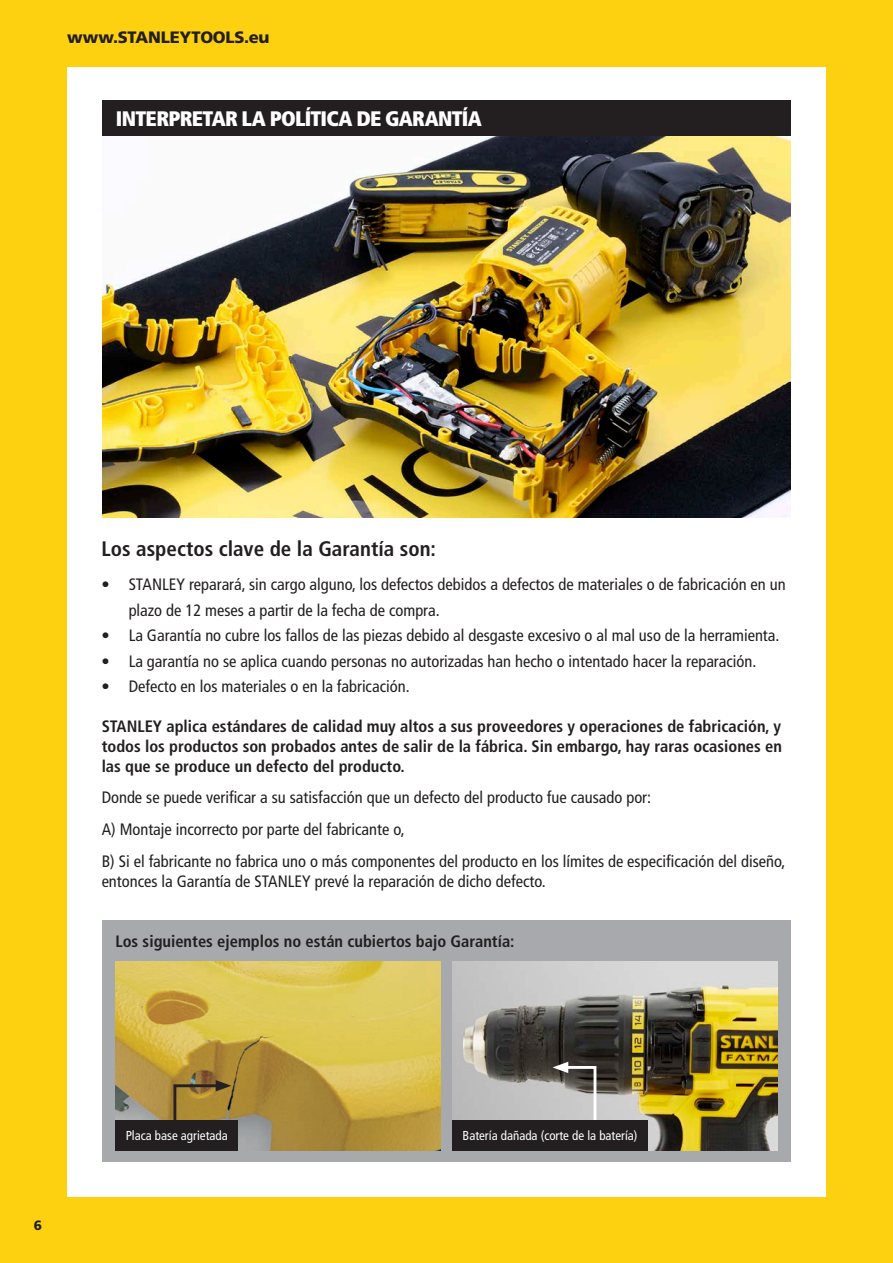
<style>
.page{position:relative;width:893px;height:1263px;background:#fdd10f}
.page>*{position:absolute;margin:0;border:0;box-sizing:border-box;transform-origin:0 0}
.t1{font:700 condensed 21px "Frutiger LT Pro";color:#231f20}
.Product_Desc_Header{font:900 condensed 21px "Frutiger LT Pro";letter-spacing:-.03em;color:#fff}
.t2{font:condensed 16.5px/25.5px "Frutiger LT Pro";color:#231f20}
.t3{font:700 condensed 16.5px/19.8px "Frutiger LT Pro";color:#231f20;text-align:justify}
.t4{font:900 16.5px "Frutiger LT Pro";letter-spacing:-.015em;color:#231f20}
.t5{font:900 13.5px "Frutiger LT Pro";color:#231f20}
.t6{font:condensed 13.05px "Frutiger LT Pro";color:#fff}
</style>
<div class="page">
<div style="left:67px;top:67px;width:758px;height:1129px;background:#fff"></div>
<div style="left:102px;top:920px;width:688px;height:242px;background:#a8a9ad"></div>
<div style="left:102px;top:100px;width:688px;height:36px;background:#231f20"></div>
<img style="left:452px;top:961px;width:325px;height:189px">
<img style="left:115px;top:961px;width:326px;height:189px">
<svg style="left:172px;top:1080px;width:59px;height:40px;background:#977933"></svg>
<svg style="left:553px;top:1062px;width:45px;height:58px;background:#9f9d9b"></svg>
<div style="left:452px;top:1120px;width:196px;height:30px;background:#231f20"></div>
<div style="left:115px;top:1120px;width:123px;height:30px;background:#231f20"></div>
<img style="left:102px;top:136px;width:688px;height:381px">
<p class="t4" style="left:67px;top:27px;width:204px">www.STANLEYTOOLS.eu</p>
<p class="Product_Desc_Header" style="left:116px;top:105px;width:367px">INTERPRETAR LA POLÍTICA DE GARANTÍA</p>
<p class="t1" style="left:102px;top:536px;width:336px">Los aspectos clave de la Garantía son:</p>
<p class="t2" style="left:129px;top:572px;width:659px;text-indent:-27px">• STANLEY reparará, sin cargo alguno, los defectos debidos a defectos de materiales o de fabricación en un plazo de 12 meses a partir de la fecha de compra.</p>
<p class="t2" style="left:102px;top:623px;width:679px">• La Garantía no cubre los fallos de las piezas debido al desgaste excesivo o al mal uso de la herramienta.</p>
<p class="t2" style="left:102px;top:648px;width:656px">• La garantía no se aplica cuando personas no autorizadas han hecho o intentado hacer la reparación.</p>
<p class="t2" style="left:102px;top:674px;width:309px">• Defecto en los materiales o en la fabricación.</p>
<p class="t3" style="left:102px;top:716px;width:682px">STANLEY aplica estándares de calidad muy altos a sus proveedores y operaciones de fabricación, y todos los productos son probados antes de salir de la fábrica. Sin embargo, hay raras ocasiones en las que se produce un defecto del producto.</p>
<p class="t2" style="left:102px;top:785px;width:551px">Donde se puede verificar a su satisfacción que un defecto del producto fue causado por:</p>
<p class="t2" style="left:102px;top:817px;width:304px">A) Montaje incorrecto por parte del fabricante o,</p>
<p class="t2" style="left:102px;top:851px;width:685px;line-height:19.8px">B) Si el fabricante no fabrica uno o más componentes del producto en los límites de especificación del diseño, entonces la Garantía de STANLEY prevé la reparación de dicho defecto.</p>
<p class="t3" style="left:115px;top:932px;width:401px">Los siguientes ejemplos no están cubiertos bajo Garantía:</p>
<p class="t5" style="left:34px;top:1217px;width:10px">6</p>
<p class="t6" style="left:126px;top:1128px;width:104px">Placa base agrietada</p>
<p class="t6" style="left:463px;top:1128px;width:176px">Batería dañada (corte de la batería)</p>
</div>
